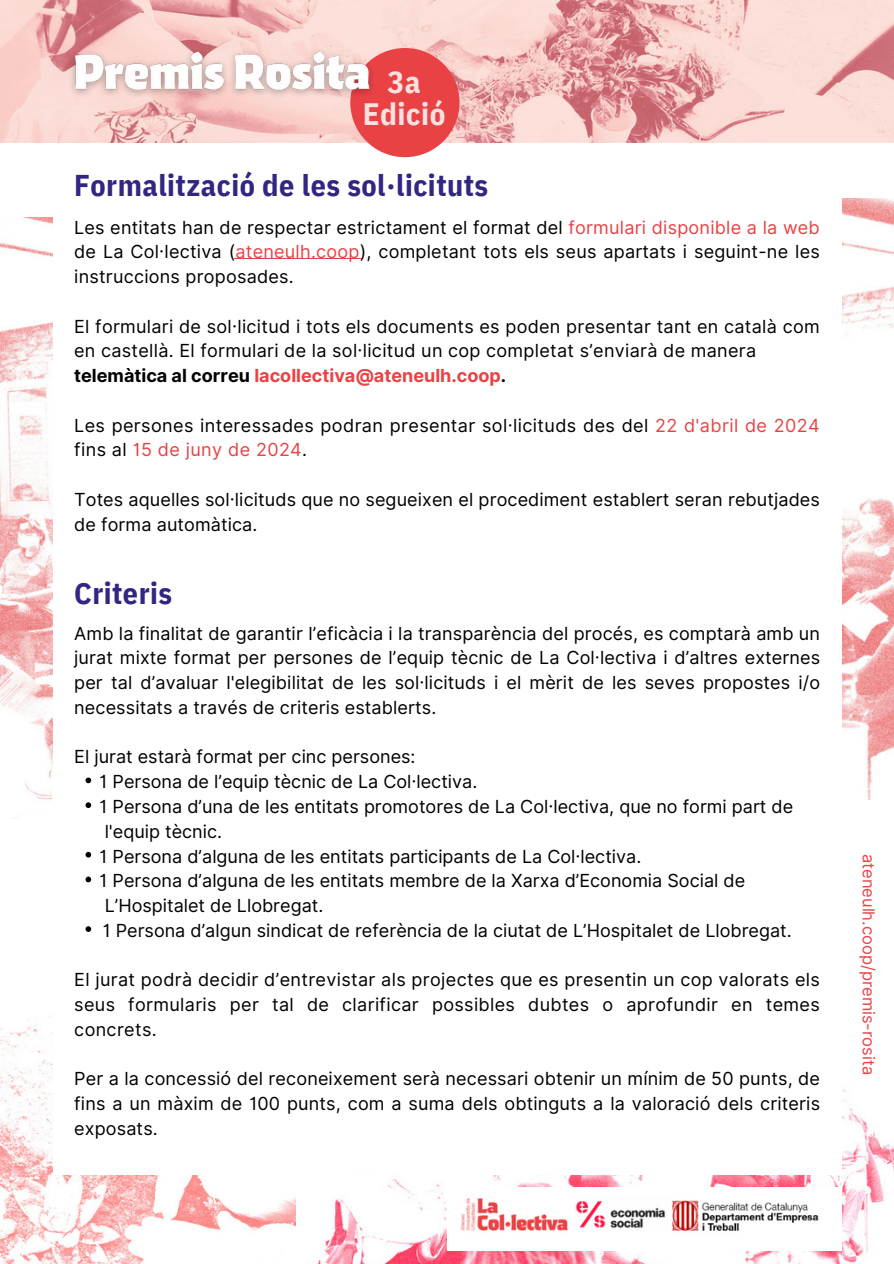
<style>
.page{position:relative;width:894px;height:1264px;background:#fff}
.page>*{position:absolute;margin:0;border:0;box-sizing:border-box;transform-origin:0 0}
.t1{font:700 30.9px/32.1px "IBM Plex Sans Cond";letter-spacing:.015em;color:#fae1e0;text-align:center}
.t2{font:700 30px "IBM Plex Sans Cond";letter-spacing:.015em;color:#312783}
.t3{font:18px/24.8px "Inter";letter-spacing:.005em;color:#000;text-align:justify}
.t4{font:16.5px "Inter";color:#e94245}
.s1{color:#e94245}
.s2{font-weight:700}
.s3{font-weight:700;color:#e94245}
</style>
<div class="page">
<img style="left:0;top:217px;width:53px;height:583px">
<img style="left:842px;top:198px;width:51px;height:601px">
<img style="left:0;top:1016px;width:296px;height:247px">
<img style="left:318px;top:1089px;width:575px;height:174px">
<div style="left:53px;top:64px;width:788px;height:1111px;background:#fff"></div>
<img style="left:0;top:0;width:893px;height:142px">
<div style="left:350px;top:48px;width:109px;height:109px;background:#e94245;border-radius:50%"></div>
<img style="left:63px;top:31px;width:318px;height:85px">
<svg style="left:85px;top:777px;width:6px;height:6px"></svg>
<svg style="left:85px;top:802px;width:6px;height:6px"></svg>
<svg style="left:85px;top:852px;width:6px;height:5px"></svg>
<svg style="left:85px;top:876px;width:6px;height:6px"></svg>
<svg style="left:85px;top:926px;width:6px;height:5px"></svg>
<hr style="left:235px;top:258px;width:127px;height:1px;background:#e94245">
<img style="left:447px;top:1187px;width:393px;height:63px">
<h1 class="t1" style="left:362px;top:66px;width:84px">3a<br>Edició</h1>
<h2 class="t2" style="left:74px;top:165px;width:415px">Formalització de les sol·licituts</h2>
<p class="t3" style="left:74px;top:215px;width:746px">Les entitats han de respectar estrictament el format del <span class="s1">formulari disponible a la web </span>de La Col·lectiva (<span class="s1">ateneulh.coop</span>), completant tots els seus apartats i seguint-ne les instruccions proposades.</p>
<p class="t3" style="left:74px;top:314px;width:746px;text-align:left">El formulari de sol·licitud i tots els documents es poden presentar tant en català com en castellà. El formulari de la sol·licitud un cop completat s’enviarà de manera <span class="s2">telemàtica al correu</span> <span class="s3">lacollectiva@ateneulh.coop</span><span class="s2">.</span></p>
<p class="t3" style="left:74px;top:413px;width:746px">Les persones interessades podran presentar sol·licituds des del <span class="s1">22 d'abril de 2024 </span>fins al <span class="s1">15 de juny de 2024</span>.</p>
<p class="t3" style="left:74px;top:487px;width:747px">Totes aquelles sol·licituds que no segueixen el procediment establert seran rebutjades de forma automàtica.</p>
<h2 class="t2" style="left:74px;top:573px;width:99px">Criteris</h2>
<p class="t3" style="left:74px;top:620px;width:747px">Amb la finalitat de garantir l’eficàcia i la transparència del procés, es comptarà amb un jurat mixte format per persones de l’equip tècnic de La Col·lectiva i d’altres externes per tal d’avaluar l'elegibilitat de les sol·licituds i el mèrit de les seves propostes i/o necessitats a través de criteris establerts.</p>
<p class="t3" style="left:100px;top:744px;width:695px;text-align:left;text-indent:-25px">El jurat estarà format per cinc persones:<br>1 Persona de l’equip tècnic de La Col·lectiva.<br>1 Persona d’una de les entitats promotores de La Col·lectiva, que no formi part de l'equip tècnic.<br>1 Persona d’alguna de les entitats participants de La Col·lectiva.<br>1 Persona d’alguna de les entitats membre de la Xarxa d’Economia Social de L’Hospitalet de Llobregat.<br>1 Persona d’algun sindicat de referència de la ciutat de L’Hospitalet de Llobregat.</p>
<p class="t3" style="left:74px;top:967px;width:746px">El jurat podrà decidir d’entrevistar als projectes que es presentin un cop valorats els seus formularis per tal de clarificar possibles dubtes o aprofundir en temes concrets.</p>
<p class="t3" style="left:74px;top:1066px;width:747px">Per a la concessió del reconeixement serà necessari obtenir un mínim de 50 punts, de fins a un màxim de 100 punts, com a suma dels obtinguts a la valoració dels criteris exposats.</p>
<p class="t4" style="left:878px;top:853px;width:223px;rotate:90deg">ateneulh.coop/premis-rosita</p>
</div>
